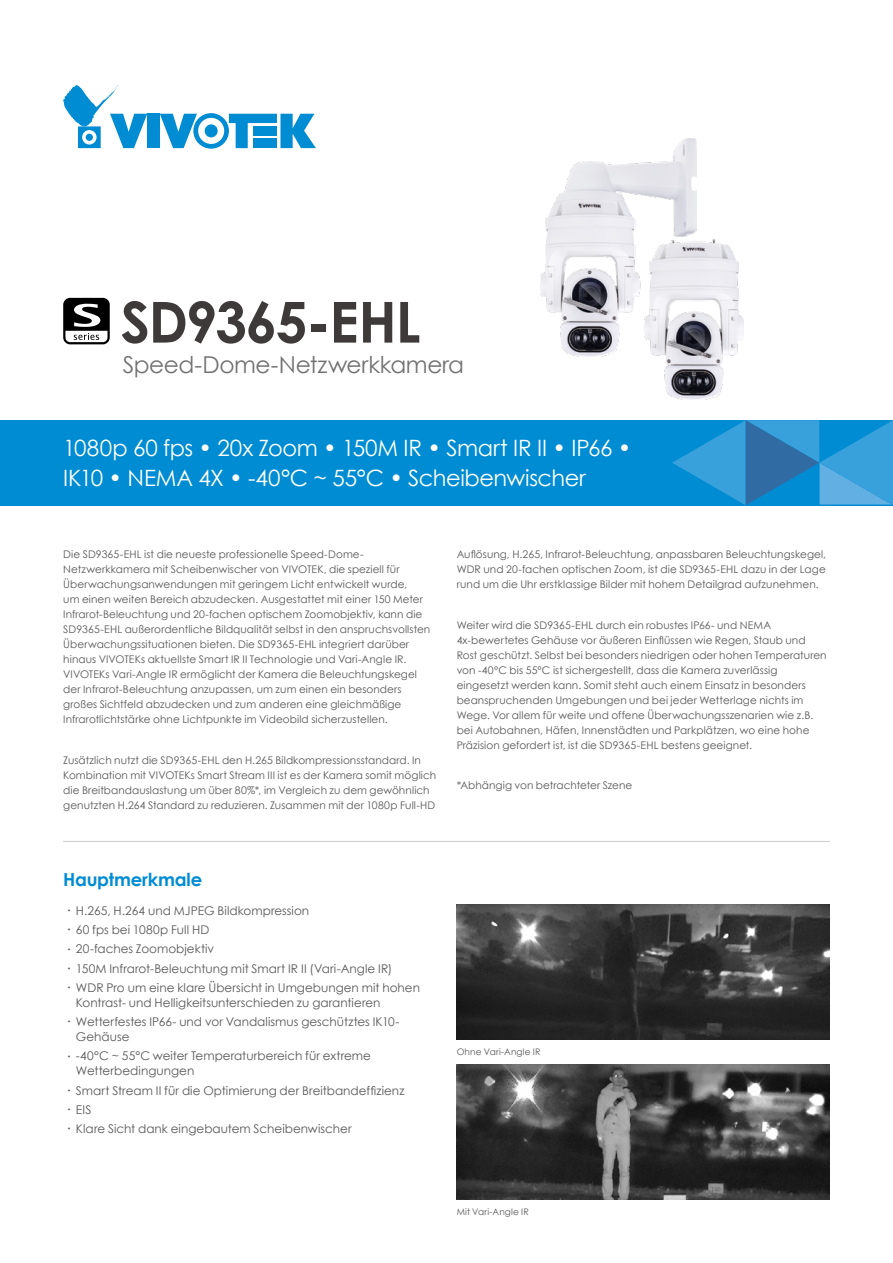
<style>
.page{position:relative;width:893px;height:1263px;background:#fff}
.page>*{position:absolute;margin:0;border:0;box-sizing:border-box;transform-origin:0 0}
.t1{font:700 56.55px "Century Gothic";letter-spacing:-.025em;color:#3e3a39}
.t2{font:23.25px "Century Gothic";letter-spacing:-.015em;color:#727171}
.t3{font:22.5px/30px "Century Gothic";letter-spacing:-.015em;color:#fff}
.t4{font:700 18px "Century Gothic";letter-spacing:-.015em;color:#008cd3}
.t5{font:12px/15px "Century Gothic";color:#595757}
.t6{font:10.5px/15px "Century Gothic";letter-spacing:.005em;color:#595757}
.t7{font:9px "Century Gothic";letter-spacing:.015em;color:#595757}
.s1{font-family:"Adobe Ming Std";font-weight:300}
</style>
<div class="page">
<div style="left:0;top:420px;width:893px;height:85px;background:#008cd3"></div>
<svg style="left:672px;top:420px;width:221px;height:84px"></svg>
<hr style="left:63px;top:841px;width:767px;height:1px;background:#c9caca">
<img style="left:457px;top:904px;width:372px;height:135px">
<img style="left:457px;top:1064px;width:372px;height:135px">
<div style="left:147px;top:114px;width:13px;height:34px;background:#008cd3"></div>
<svg style="left:160px;top:113px;width:156px;height:36px"></svg>
<svg style="left:63px;top:85px;width:84px;height:63px"></svg>
<div style="left:86px;top:134px;width:7px;height:7px;background:#008cd3;border-radius:50%"></div>
<svg style="left:63px;top:298px;width:47px;height:46px"></svg>
<img style="left:541px;top:139px;width:155px;height:217px">
<img style="left:645px;top:240px;width:98px;height:160px">
<h1 class="t1" style="left:121px;top:279px;width:301px">SD9365-EHL</h1>
<h2 class="t2" style="left:123px;top:348px;width:343px">Speed-Dome-Netzwerkkamera</h2>
<h3 class="t3" style="left:63px;top:432px;width:570px">1080p 60 fps • 20x Zoom • 150M IR • Smart IR II • IP66 •<br>IK10 • NEMA 4X • -40°C ~ 55°C • Scheibenwischer</h3>
<p class="t6" style="left:63px;top:547px;width:369px">Die SD9365-EHL ist die neueste professionelle Speed-Dome-Netzwerkkamera mit Scheibenwischer von VIVOTEK, die speziell für Überwachungsanwendungen mit geringem Licht entwickelt wurde,<br>um einen weiten Bereich abzudecken. Ausgestattet mit einer 150 Meter Infrarot-Beleuchtung und 20-fachen optischem Zoomobjektiv, kann die SD9365-EHL außerordentliche Bildqualität selbst in den anspruchsvollsten Überwachungssituationen bieten. Die SD9365-EHL integriert darüber hinaus VIVOTEKs aktuellste Smart IR II Technologie und Vari-Angle IR.<br>VIVOTEKs Vari-Angle IR ermöglicht der Kamera die Beleuchtungskegel der Infrarot-Beleuchtung anzupassen, um zum einen ein besonders großes Sichtfeld abzudecken und zum anderen eine gleichmäßige Infrarotlichtstärke ohne Lichtpunkte im Videobild sicherzustellen.</p>
<p class="t6" style="left:63px;top:752px;width:375px">Zusätzlich nutzt die SD9365-EHL den H.265 Bildkompressionsstandard. In Kombination mit VIVOTEKs Smart Stream III ist es der Kamera somit möglich die Breitbandauslastung um über 80%*, im Vergleich zu dem gewöhnlich genutzten H.264 Standard zu reduzieren. Zusammen mit der 1080p Full-HD</p>
<p class="t6" style="left:457px;top:547px;width:371px;text-align:justify">Auflösung, H.265, Infrarot-Beleuchtung, anpassbaren Beleuchtungskegel, WDR und 20-fachen optischen Zoom, ist die SD9365-EHL dazu in der Lage rund um die Uhr erstklassige Bilder mit hohem Detailgrad aufzunehmen.</p>
<p class="t6" style="left:457px;top:617px;width:371px">Weiter wird die SD9365-EHL durch ein robustes IP66- und NEMA 4x-bewertetes Gehäuse vor äußeren Einflüssen wie Regen, Staub und Rost geschützt. Selbst bei besonders niedrigen oder hohen Temperaturen von -40°C bis 55°C ist sichergestellt, dass die Kamera zuverlässig eingesetzt werden kann. Somit steht auch einem Einsatz in besonders beanspruchenden Umgebungen und bei jeder Wetterlage nichts im Wege. Vor allem für weite und offene Überwachungsszenarien wie z.B. bei Autobahnen, Häfen, Innenstädten und Parkplätzen, wo eine hohe Präzision gefordert ist, ist die SD9365-EHL bestens geeignet.</p>
<p class="t6" style="left:457px;top:778px;width:177px">*Abhängig von betrachteter Szene</p>
<h3 class="t4" style="left:63px;top:866px;width:140px">Hauptmerkmale</h3>
<p class="t5" style="left:63px;top:903px;width:248px"><span class="s1">•</span> H.265, H.264 und MJPEG Bildkompression</p>
<p class="t5" style="left:63px;top:922px;width:148px"><span class="s1">•</span> 60 fps bei 1080p Full HD</p>
<p class="t5" style="left:63px;top:941px;width:152px"><span class="s1">•</span> 20-faches Zoomobjektiv</p>
<p class="t5" style="left:63px;top:960px;width:331px"><span class="s1">•</span> 150M Infrarot-Beleuchtung mit Smart IR II (Vari-Angle IR)</p>
<p class="t5" style="left:76px;top:980px;width:346px;text-indent:-13px"><span class="s1">•</span> WDR Pro um eine klare Übersicht in Umgebungen mit hohen<br>Kontrast- und Helligkeitsunterschieden zu garantieren</p>
<p class="t5" style="left:76px;top:1014px;width:325px;text-indent:-13px"><span class="s1">•</span> Wetterfestes IP66- und vor Vandalismus geschütztes IK10-<br>Gehäuse</p>
<p class="t5" style="left:76px;top:1048px;width:296px;text-indent:-13px"><span class="s1">•</span> -40°C ~ 55°C weiter Temperaturbereich für extreme<br>Wetterbedingungen</p>
<p class="t5" style="left:63px;top:1082px;width:343px"><span class="s1">•</span> Smart Stream II für die Optimierung der Breitbandeffizienz</p>
<p class="t5" style="left:63px;top:1102px;width:30px"><span class="s1">•</span> EIS</p>
<p class="t5" style="left:63px;top:1121px;width:290px"><span class="s1">•</span> Klare Sicht dank eingebautem Scheibenwischer</p>
<p class="t7" style="left:457px;top:1045px;width:85px">Ohne Vari-Angle IR</p>
<p class="t7" style="left:457px;top:1205px;width:74px">Mit Vari-Angle IR</p>
</div>
